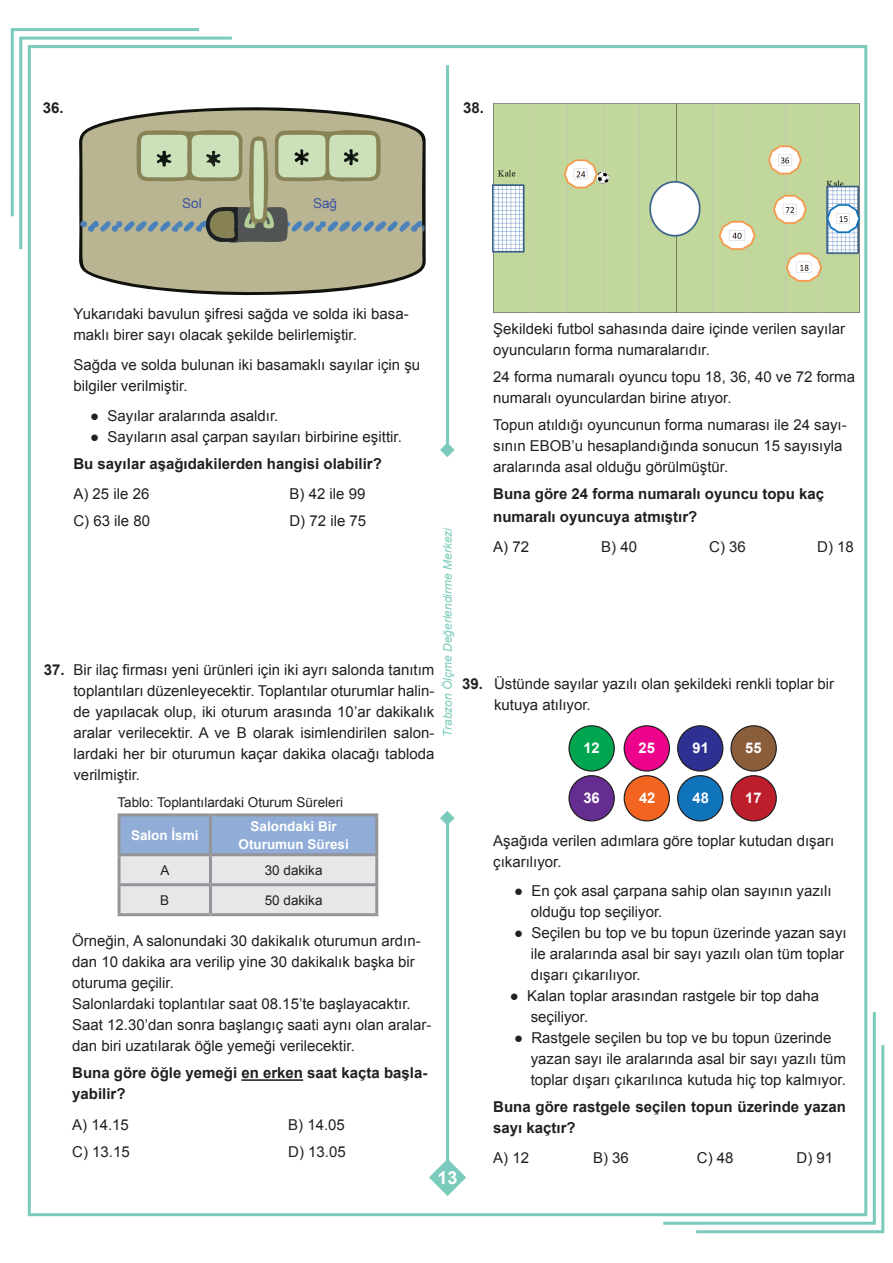
<style>
.page{position:relative;width:893px;height:1263px;background:#fff}
.page>*{position:absolute;margin:0;border:0;box-sizing:border-box;transform-origin:0 0}
.t1{font:700 18px "Arial";color:#fff}
.t2{font:15px/21px "Arial";color:#231f20}
.t3{font:700 15px/21px "Arial";color:#231f20}
.t4{font:700 14.7px "Arial";color:#fff}
.t5{font:13.5px "Arial";color:#231f20}
.t6{font:700 13.5px/18px "Arial";color:#fff;text-align:center}
.t7{font:13.5px "Arial";color:#3a53a3}
.t8{font:italic 12px "Arial";color:#7bcbbc}
.s1{font-family:"Impact"}
.s2{font-weight:700}
</style>
<div class="page">
<hr style="left:446px;top:65px;width:3px;height:1097px;background:#7bcbbc">
<div style="left:436px;top:450px;width:23px;height:368px;background:#fff"></div>
<svg style="left:440px;top:811px;width:15px;height:13px"></svg>
<svg style="left:440px;top:444px;width:15px;height:13px"></svg>
<svg style="left:660px;top:1009px;width:216px;height:216px"></svg>
<svg style="left:693px;top:1042px;width:192px;height:192px"></svg>
<svg style="left:429px;top:1160px;width:37px;height:36px"></svg>
<hr style="left:241px;top:1079px;width:62px;height:2px;background:#231f20">
<svg style="left:79px;top:135px;width:347px;height:160px"></svg>
<svg style="left:82px;top:118px;width:342px;height:175px;background:#b5b194"></svg>
<svg style="left:400px;top:219px;width:25px;height:13px"></svg>
<svg style="left:387px;top:221px;width:11px;height:11px"></svg>
<svg style="left:10px;top:28px;width:376px;height:215px"></svg>
<svg style="left:121px;top:816px;width:254px;height:97px;background:#c2cee0"></svg>
<hr style="left:118px;top:813px;width:92px;height:3px;background:#939598">
<hr style="left:118px;top:816px;width:3px;height:37px;background:#939598">
<hr style="left:210px;top:813px;width:168px;height:3px;background:#939598">
<hr style="left:209px;top:816px;width:3px;height:37px;background:#939598">
<hr style="left:375px;top:816px;width:3px;height:37px;background:#939598">
<hr style="left:118px;top:853px;width:92px;height:3px;background:#939598">
<hr style="left:118px;top:856px;width:3px;height:27px;background:#939598">
<hr style="left:210px;top:853px;width:168px;height:3px;background:#939598">
<hr style="left:209px;top:856px;width:3px;height:27px;background:#939598">
<hr style="left:375px;top:856px;width:3px;height:27px;background:#939598">
<hr style="left:118px;top:883px;width:92px;height:3px;background:#939598">
<hr style="left:118px;top:886px;width:3px;height:27px;background:#939598">
<hr style="left:210px;top:883px;width:168px;height:3px;background:#939598">
<hr style="left:209px;top:886px;width:3px;height:27px;background:#939598">
<hr style="left:375px;top:886px;width:3px;height:27px;background:#939598">
<hr style="left:118px;top:913px;width:92px;height:3px;background:#939598">
<hr style="left:210px;top:913px;width:168px;height:3px;background:#939598">
<img style="left:492px;top:103px;width:368px;height:210px">
<svg style="left:598px;top:171px;width:10px;height:13px"></svg>
<div style="left:569px;top:726px;width:45px;height:45px;background:#00a54f;border-radius:50%"></div>
<div style="left:568px;top:725px;width:47px;height:47px;border:1px solid #231f20;border-radius:50%"></div>
<div style="left:624px;top:726px;width:45px;height:45px;background:#ed028c;border-radius:50%"></div>
<div style="left:624px;top:725px;width:46px;height:47px;border:1px solid #231f20;border-radius:50%"></div>
<div style="left:678px;top:726px;width:45px;height:45px;background:#2e3092;border-radius:50%"></div>
<div style="left:677px;top:725px;width:46px;height:47px;border:1px solid #231f20;border-radius:50%"></div>
<div style="left:731px;top:726px;width:45px;height:45px;background:#8a5d3b;border-radius:50%"></div>
<div style="left:730px;top:725px;width:47px;height:47px;border:1px solid #231f20;border-radius:50%"></div>
<div style="left:569px;top:776px;width:45px;height:45px;background:#652d91;border-radius:50%"></div>
<div style="left:568px;top:775px;width:47px;height:46px;border:1px solid #231f20;border-radius:50%"></div>
<div style="left:624px;top:776px;width:45px;height:45px;background:#f36421;border-radius:50%"></div>
<div style="left:624px;top:775px;width:46px;height:46px;border:1px solid #231f20;border-radius:50%"></div>
<div style="left:678px;top:776px;width:45px;height:45px;background:#1074bc;border-radius:50%"></div>
<div style="left:677px;top:775px;width:46px;height:46px;border:1px solid #231f20;border-radius:50%"></div>
<div style="left:731px;top:776px;width:45px;height:45px;background:#be1d2c;border-radius:50%"></div>
<div style="left:730px;top:775px;width:47px;height:46px;border:1px solid #231f20;border-radius:50%"></div>
<p class="t3" style="left:43px;top:98px;width:22px">36.</p>
<p class="t7" style="left:182px;top:194px;width:21px">Sol</p>
<p class="t7" style="left:313px;top:194px;width:26px">Sağ</p>
<p class="t3" style="left:463px;top:98px;width:22px">38.</p>
<p class="t3" style="left:44px;top:660px;width:22px">37.</p>
<p class="t2" style="left:73px;top:303px;width:337px">Yukarıdaki bavulun şifresi sağda ve solda iki basa&shy;maklı birer sayı olacak şekilde belirlemiştir.</p>
<p class="t2" style="left:73px;top:354px;width:348px">Sağda ve solda bulunan iki basamaklı sayılar için şu bilgiler verilmiştir.</p>
<p class="t2" style="left:90px;top:405px;width:190px"><span class="s1">●</span> Sayılar aralarında asaldır.</p>
<p class="t2" style="left:73px;top:423px;width:330px;line-height:27px;text-indent:17px"><span class="s1">●</span> Sayıların asal çarpan sayıları birbirine eşittir.<br><span class="s2">Bu sayılar aşağıdakilerden hangisi olabilir?</span></p>
<p class="t2" style="left:73px;top:483px;width:77px">A) 25 ile 26</p>
<p class="t2" style="left:289px;top:483px;width:77px">B) 42 ile 99</p>
<p class="t2" style="left:73px;top:510px;width:78px">C) 63 ile 80</p>
<p class="t2" style="left:289px;top:510px;width:78px">D) 72 ile 75</p>
<p class="t8" style="left:440px;top:737px;width:211px;rotate:-90deg">Trabzon Ölçme Değerlendirme Merkezi</p>
<p class="t2" style="left:73px;top:660px;width:362px;text-align:justify">Bir ilaç firması yeni ürünleri için iki ayrı salonda tanıtım toplantıları düzenleyecektir. Toplantılar oturumlar halin&shy;de yapılacak olup, iki oturum arasında 10’ar dakikalık aralar verilecektir. A ve B olarak isimlendirilen salon&shy;lardaki her bir oturumun kaçar dakika olacağı tabloda verilmiştir.</p>
<p class="t5" style="left:118px;top:794px;width:227px">Tablo: Toplantılardaki Oturum Süreleri</p>
<p class="t6" style="left:131px;top:826px;width:69px">Salon İsmi</p>
<p class="t6" style="left:239px;top:817px;width:112px">Salondaki Bir<br>Oturumun Süresi</p>
<p class="t5" style="left:161px;top:861px;width:11px">A</p>
<p class="t5" style="left:265px;top:861px;width:59px">30 dakika</p>
<p class="t5" style="left:160px;top:891px;width:11px">B</p>
<p class="t5" style="left:265px;top:891px;width:59px">50 dakika</p>
<p class="t3" style="left:462px;top:674px;width:22px">39.</p>
<p class="t2" style="left:72px;top:931px;width:361px">Örneğin, A salonundaki 30 dakikalık oturumun ardın&shy;dan 10 dakika ara verilip yine 30 dakikalık başka bir oturuma geçilir.<br>Salonlardaki toplantılar saat 08.15’te başlayacaktır.<br>Saat 12.30’dan sonra başlangıç saati aynı olan aralar&shy;dan biri uzatılarak öğle yemeği verilecektir.</p>
<p class="t3" style="left:72px;top:1063px;width:357px">Buna göre öğle yemeği en erken saat kaçta başla&shy;yabilir?</p>
<p class="t2" style="left:72px;top:1114px;width:58px">A) 14.15</p>
<p class="t2" style="left:288px;top:1114px;width:58px">B) 14.05</p>
<p class="t2" style="left:72px;top:1141px;width:59px">C) 13.15</p>
<p class="t2" style="left:288px;top:1141px;width:59px">D) 13.05</p>
<p class="t1" style="left:438px;top:1166px;width:22px">13</p>
<p class="t2" style="left:493px;top:318px;width:353px">Şekildeki futbol sahasında daire içinde verilen sayılar oyuncuların forma numaralarıdır.</p>
<p class="t2" style="left:493px;top:366px;width:363px">24 forma numaralı oyuncu topu 18, 36, 40 ve 72 forma numaralı oyunculardan birine atıyor.</p>
<p class="t2" style="left:493px;top:414px;width:355px">Topun atıldığı oyuncunun forma numarası ile 24 sayı&shy;sının EBOB’u hesaplandığında sonucun 15 sayısıyla aralarında asal olduğu görülmüştür.</p>
<p class="t3" style="left:493px;top:483px;width:332px;line-height:22.5px">Buna göre 24 forma numaralı oyuncu topu kaç numaralı oyuncuya atmıştır?</p>
<p class="t2" style="left:493px;top:536px;width:37px">A) 72</p>
<p class="t2" style="left:601px;top:536px;width:37px">B) 40</p>
<p class="t2" style="left:709px;top:536px;width:38px">C) 36</p>
<p class="t2" style="left:817px;top:536px;width:38px">D) 18</p>
<p class="t2" style="left:494px;top:674px;width:342px">Üstünde sayılar yazılı olan şekildeki renkli toplar bir kutuya atılıyor.</p>
<p class="t4" style="left:583px;top:738px;width:18px">12</p>
<p class="t4" style="left:639px;top:738px;width:18px">25</p>
<p class="t4" style="left:692px;top:738px;width:18px">91</p>
<p class="t4" style="left:745px;top:738px;width:18px">55</p>
<p class="t4" style="left:583px;top:788px;width:18px">36</p>
<p class="t4" style="left:639px;top:788px;width:18px">42</p>
<p class="t4" style="left:692px;top:788px;width:18px">48</p>
<p class="t4" style="left:745px;top:788px;width:18px">17</p>
<p class="t2" style="left:493px;top:831px;width:342px">Aşağıda verilen adımlara göre toplar kutudan dışarı çıkarılıyor.</p>
<p class="t2" style="left:531px;top:880px;width:302px;text-indent:-17px">● En çok asal çarpana sahip olan sayının yazılı olduğu top seçiliyor.</p>
<p class="t2" style="left:531px;top:922px;width:317px;text-indent:-17px">● Seçilen bu top ve bu topun üzerinde yazan sayı ile aralarında asal bir sayı yazılı olan tüm toplar dışarı çıkarılıyor.</p>
<p class="t2" style="left:531px;top:985px;width:290px;text-indent:-21px">● Kalan toplar arasından rastgele bir top daha seçiliyor.</p>
<p class="t2" style="left:531px;top:1027px;width:317px;text-indent:-17px">● Rastgele seçilen bu top ve bu topun üzerinde yazan sayı ile aralarında asal bir sayı yazılı tüm toplar dışarı çıkarılınca kutuda hiç top kalmıyor.</p>
<p class="t3" style="left:493px;top:1096px;width:354px">Buna göre rastgele seçilen topun üzerinde yazan sayı kaçtır?</p>
<p class="t2" style="left:493px;top:1147px;width:37px">A) 12</p>
<p class="t2" style="left:593px;top:1147px;width:37px">B) 36</p>
<p class="t2" style="left:697px;top:1147px;width:38px">C) 48</p>
<p class="t2" style="left:797px;top:1147px;width:38px">D) 91</p>
</div>
